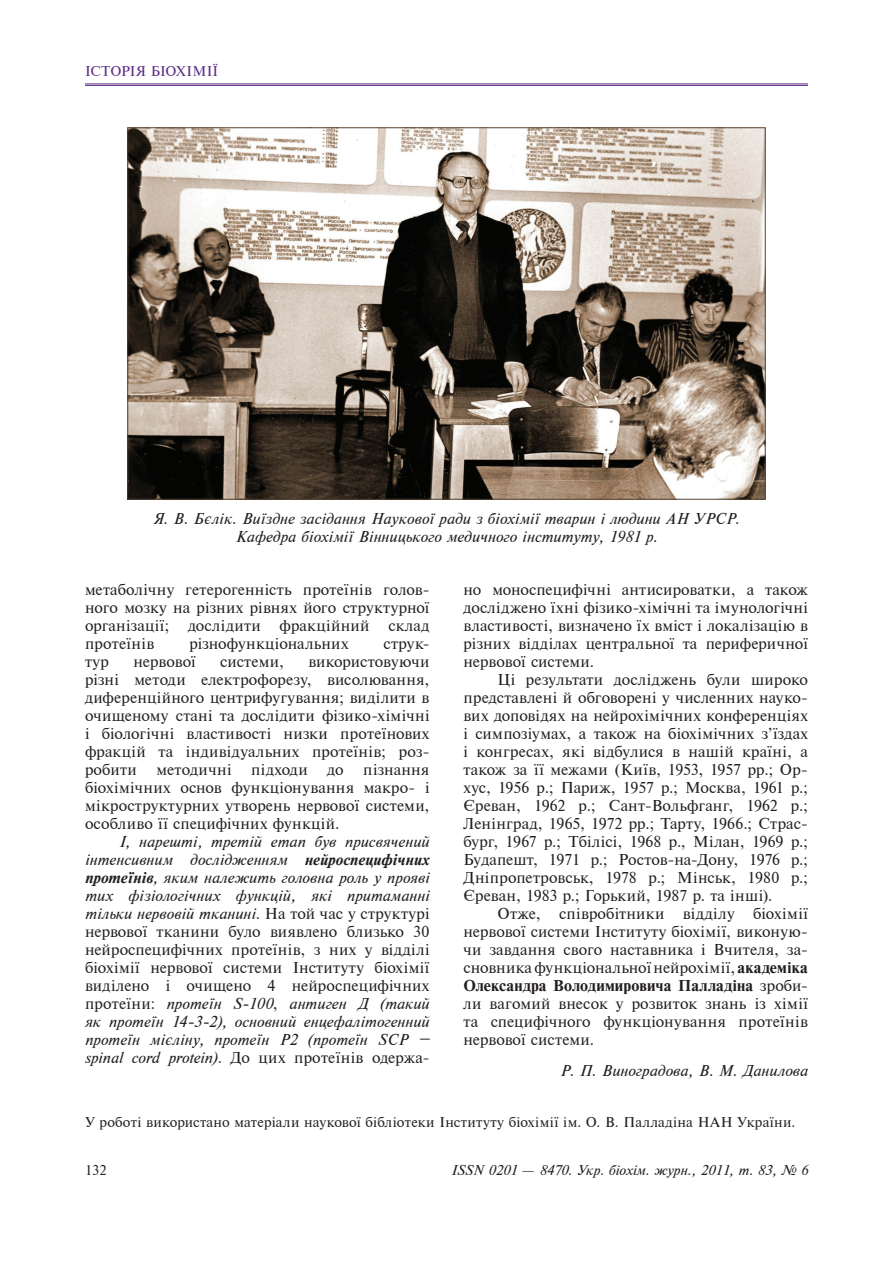
<style>
.page{position:relative;width:893px;height:1263px;background:#fff}
.page>*{position:absolute;margin:0;border:0;box-sizing:border-box;transform-origin:0 0}
.t1{font:15px/18px "Newton C";letter-spacing:.01em;color:#231f20;text-align:justify}
.t2{font:15px/18px "Newton C Italic";letter-spacing:.005em;color:#231f20;text-align:justify}
.t3{font:15px "Newton C Bold";letter-spacing:.02em;color:#231f20}
.t4{font:13.5px "Newton C";letter-spacing:.015em;color:#231f20}
.t5{font:13.5px "Newton C Italic";color:#231f20}
.t6{font:13.5px "Newton C";color:#5d2e86}
.s1{font-family:"Newton C Bold";font-style:italic}
.s2{font-family:"Newton C"}
.s3{font-family:"Newton C Italic"}
.s4{font-family:"Newton C Bold"}
</style>
<div class="page">
<hr style="left:85px;top:84px;width:723px;height:1px;background:#5d2e86">
<hr style="left:85px;top:85px;width:723px;height:1px;background:#5d2e86">
<img style="left:130px;top:130px;width:633px;height:367px">
<p class="t6" style="left:85px;top:64px;width:10px">історі</p>
<p class="t6" style="left:136px;top:64px;width:34px">я біохімі</p>
<p class="t6" style="left:213px;top:64px;width:7px">ї</p>
<p class="t2" style="left:153px;top:510px;width:588px;text-align:center">Я. В. Бєлік. Виїздне засідання Наукової ради з біохімії тварин і людини АН УРСР.<br>Кафедра біохімії Вінницького медичного інституту, 1981 р.</p>
<p class="t1" style="left:85px;top:580px;width:346px">метаболічну гетерогенність протеїнів голов&shy;ного мозку на різних рівнях його структурної організації;</p>
<p class="t1" style="left:188px;top:616px;width:74px">дослідити</p>
<p class="t1" style="left:280px;top:616px;width:91px">фракційний</p>
<p class="t1" style="left:388px;top:616px;width:43px">склад</p>
<p class="t1" style="left:85px;top:634px;width:71px">протеїнів</p>
<p class="t1" style="left:189px;top:634px;width:161px">різнофункціональних</p>
<p class="t1" style="left:384px;top:634px;width:47px">струк-</p>
<p class="t1" style="left:85px;top:652px;width:25px">тур</p>
<p class="t1" style="left:134px;top:652px;width:64px">нервової</p>
<p class="t1" style="left:220px;top:652px;width:65px">системи,</p>
<p class="t1" style="left:85px;top:652px;width:346px;text-indent:223px">використовуючи різні методи електрофорезу, висолювання, диференційного центрифугування; виділити в очищеному стані та дослідити фізико-хімічні і біологічні властивості низки протеїнових фракцій та індивідуальних протеїнів; роз&shy;робити</p>
<p class="t1" style="left:85px;top:760px;width:346px;text-indent:278px">пізнання біохімічних основ функціонування макро- і мікроструктурних утворень нервової системи, особливо її специфічних функцій.</p>
<p class="t2" style="left:85px;top:832px;width:346px;text-indent:34px">І, нарешті, третій етап був присвячений інтенсивним дослідженням <span class="s1">нейроспецифічних протеїнів</span>, яким належить головна роль у прояві тих фізіологічних функцій, які притаманні тільки нервовій тканині. <span class="s2">На той час у структурі</span></p>
<p class="t1" style="left:85px;top:922px;width:346px">нервової тканини було виявлено близько 30 нейроспецифічних протеїнів, з них у відділі біохімії нервової системи Інституту біохімії виділено і очищено 4 нейроспецифічних</p>
<p class="t2" style="left:85px;top:994px;width:346px"><span class="s2">протеїни:</span> протеїн S-100<span class="s2">,</span> антиген Д (такий як протеїн 14-3-2), основний енцефалітогенний протеїн мієліну, протеїн Р2 (протеїн SCP –</p>
<p class="t1" style="left:85px;top:1048px;width:346px"><span class="s3">spinal cord protein).</span> До цих протеїнів одержа-</p>
<p class="t1" style="left:156px;top:760px;width:77px">методичні</p>
<p class="t1" style="left:251px;top:760px;width:58px">підходи</p>
<p class="t1" style="left:327px;top:760px;width:18px">до</p>
<p class="t1" style="left:463px;top:580px;width:346px">но моноспецифічні антисироватки, а також досліджено їхні фізико-хімічні та імунологічні властивості, визначено їх вміст і локалізацію в різних відділах центральної та периферичної нервової системи.</p>
<p class="t1" style="left:463px;top:670px;width:346px;text-indent:34px">Ці результати досліджень були широко представлені й обговорені у численних науко&shy;вих доповідях на нейрохімічних конференціях і симпозіумах, а також на біохімічних з’їздах і конгресах, які відбулися в нашій країні, а також за її межами (Київ, 1953, 1957 рр.; Ор&shy;хус, 1956 р.; Париж, 1957 р.; Москва, 1961 р.; Єреван, 1962 р.; Сант-Вольфганг, 1962 р.; Ленінград, 1965, 1972 рр.; Тарту, 1966.; Страс&shy;бург, 1967 р.; Тбілісі, 1968 р., Мілан, 1969 р.; Будапешт, 1971 р.; Ростов-на-Дону, 1976 р.; Дніпропетровськ, 1978 р.; Мінськ, 1980 р.; Єреван, 1983 р.; Горький, 1987 р. та інші).</p>
<p class="t1" style="left:463px;top:904px;width:346px;text-align:left;text-indent:34px">Отже, співробітники відділу біохімії нервової системи Інституту біохімії, виконую&shy;чи завдання свого наставника і Вчителя, за&shy;сновника функціональної нейрохімії, <span class="s4">академіка</span></p>
<p class="t3" style="left:463px;top:976px;width:346px">Олександра Володимировича Палладіна <span class="s2">зроби-</span></p>
<p class="t1" style="left:463px;top:994px;width:346px">ли вагомий внесок у розвиток знань із хімії та специфічного функціонування протеїнів нервової системи.</p>
<p class="t2" style="left:560px;top:1061px;width:249px">Р. П. Виноградова, В. М. Данилова</p>
<p class="t4" style="left:85px;top:1114px;width:712px">У роботі використано матеріали наукової бібліотеки Інституту біохімії ім. О. В. Палладіна НАН України.</p>
<p class="t4" style="left:85px;top:1163px;width:23px">132</p>
<p class="t5" style="left:451px;top:1163px;width:358px">ISSN 0201 <span class="s2">—</span> 8470. Укр. біохім. журн., 2011, т. 83, № 6</p>
</div>
